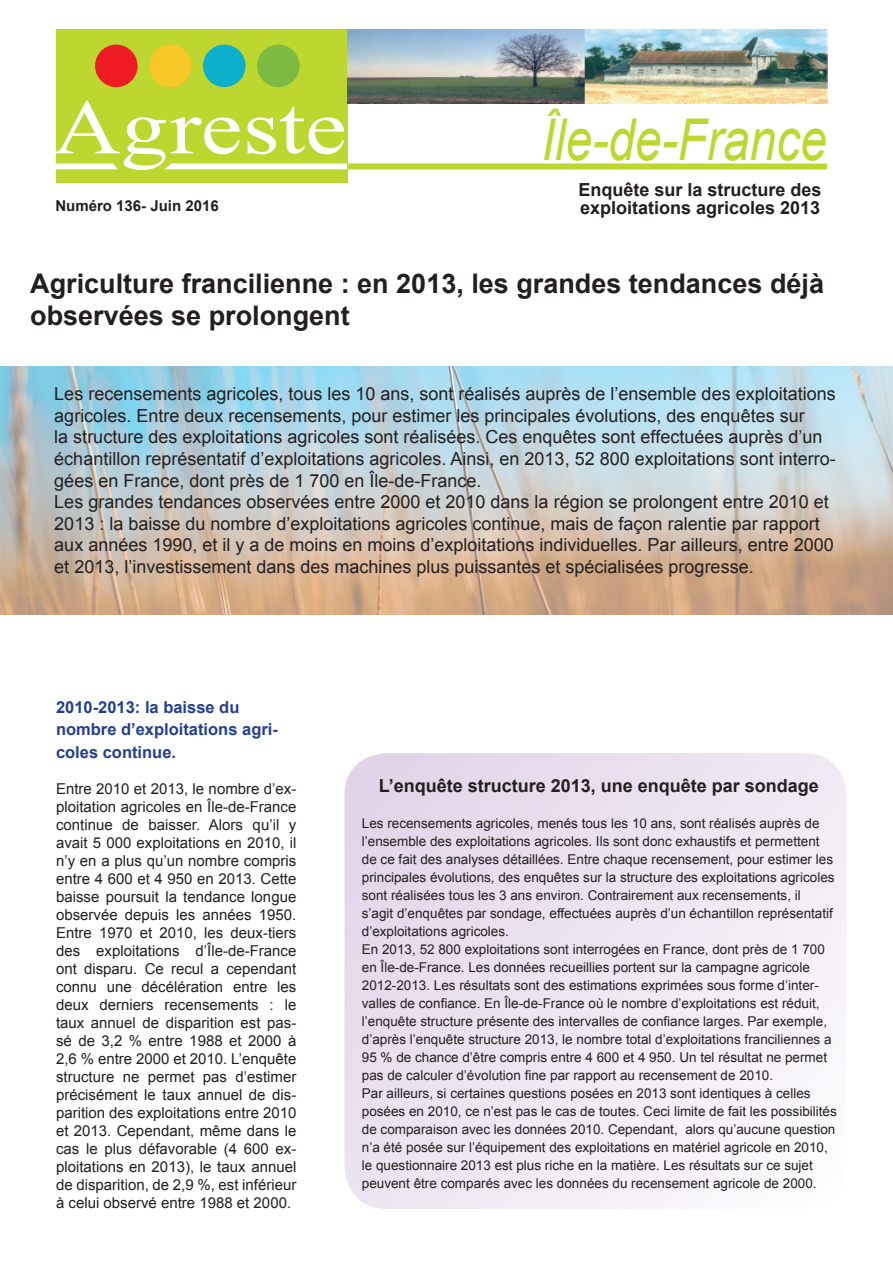
<style>
.page{position:relative;width:893px;height:1263px;background:#fff}
.page>*{position:absolute;margin:0;border:0;box-sizing:border-box;transform-origin:0 0}
.t1{font:italic 57.6px "Arial";color:#bed630;scale:.83 1}
.t2{font:700 27px/32.4px "Arial";color:#231f20}
.t3{font:18px/21.6px "Arial";color:#231f20}
.t4{font:700 18px/18px "Arial";color:#231f20}
.t5{font:700 16.5px/22.5px "Arial";color:#253f8e}
.t6{font:15px/18px "Arial";color:#231f20;text-align:justify}
.t7{font:700 15px "Arial";color:#231f20}
.t8{font:13.5px/18px "Arial";color:#231f20}
</style>
<div class="page">
<div style="left:344px;top:753px;width:503px;height:456px;background:linear-gradient(to right,#e6daeb,#f7f4f9);border-radius:43px"></div>
<img style="left:0;top:366px;width:893px;height:248px">
<div style="left:56px;top:30px;width:292px;height:153px;background:#bed630"></div>
<div style="left:337px;top:163px;width:490px;height:6px;background:#bed630"></div>
<svg style="left:56px;top:101px;width:291px;height:69px"></svg>
<img style="left:348px;top:30px;width:479px;height:74px">
<div style="left:149px;top:45px;width:43px;height:42px;background:#f7c728;border-radius:50%"></div>
<div style="left:95px;top:45px;width:43px;height:42px;background:#ee1d23;border-radius:50%"></div>
<div style="left:203px;top:45px;width:43px;height:42px;background:#0cb0cb;border-radius:50%"></div>
<div style="left:257px;top:45px;width:43px;height:42px;background:#7dba42;border-radius:50%"></div>
<p class="t7" style="left:55px;top:196px;width:165px">Numéro 136- Juin 2016</p>
<h1 class="t1" style="left:541px;top:102px;width:345px">Île-de-France</h1>
<h3 class="t4" style="left:578px;top:181px;width:245px">Enquête sur la structure des exploitations agricoles 2013</h3>
<h2 class="t2" style="left:30px;top:268px;width:795px">Agriculture francilienne : en 2013, les grandes tendances déjà observées se prolongent</h2>
<p class="t3" style="left:54px;top:383px;width:783px">Les recensements agricoles, tous les 10 ans, sont réalisés auprès de l’ensemble des exploitations agricoles. Entre deux recensements, pour estimer les principales évolutions, des enquêtes sur<br>la structure des exploitations agricoles sont réalisées. Ces enquêtes sont effectuées auprès d’un échantillon représentatif d’exploitations agricoles. Ainsi, en 2013, 52 800 exploitations sont interro&shy;gées en France, dont près de 1 700 en Île-de-France.<br>Les grandes tendances observées entre 2000 et 2010 dans la région se prolongent entre 2010 et 2013 : la baisse du nombre d’exploitations agricoles continue, mais de façon ralentie par rapport aux années 1990, et il y a de moins en moins d’exploitations individuelles. Par ailleurs, entre 2000 et 2013, l’investissement dans des machines plus puissantes et spécialisées progresse.</p>
<p class="t5" style="left:56px;top:696px;width:223px">2010-2013: la baisse du nombre d’exploitations agri&shy;coles continue.</p>
<p class="t6" style="left:56px;top:780px;width:242px">Entre 2010 et 2013, le nombre d’ex&shy;ploitation agricoles en Île-de-France continue de baisser. Alors qu’il y avait 5 000 exploitations en 2010, il n’y en a plus qu’un nombre compris entre 4 600 et 4 950 en 2013. Cette baisse poursuit la tendance longue observée depuis les années 1950.<br>Entre 1970 et 2010, les deux-tiers des exploitations d’Île-de-France ont disparu. Ce recul a cependant connu une décélération entre les deux derniers recensements : le taux annuel de disparition est pas&shy;sé de 3,2 % entre 1988 et 2000 à 2,6 % entre 2000 et 2010. L’enquête structure ne permet pas d’estimer précisément le taux annuel de dis&shy;parition des exploitations entre 2010 et 2013. Cependant, même dans le cas le plus défavorable (4 600 ex&shy;ploitations en 2013), le taux annuel de disparition, de 2,9 %, est inférieur à celui observé entre 1988 et 2000.</p>
<h3 class="t4" style="left:379px;top:777px;width:442px">L’enquête structure 2013, une enquête par sondage</h3>
<p class="t8" style="left:362px;top:814px;width:476px">Les recensements agricoles, menés tous les 10 ans, sont réalisés auprès de l’ensemble des exploitations agricoles. Ils sont donc exhaustifs et permettent de ce fait des analyses détaillées. Entre chaque recensement, pour estimer les principales évolutions, des enquêtes sur la structure des exploitations agricoles sont réalisées tous les 3 ans environ. Contrairement aux recensements, il<br>s’agit d’enquêtes par sondage, effectuées auprès d’un échantillon représentatif d’exploitations agricoles.<br>En 2013, 52 800 exploitations sont interrogées en France, dont près de 1 700 en Île-de-France. Les données recueillies portent sur la campagne agricole 2012-2013. Les résultats sont des estimations exprimées sous forme d’inter&shy;valles de confiance. En Île-de-France où le nombre d’exploitations est réduit, l’enquête structure présente des intervalles de confiance larges. Par exemple, d’après l’enquête structure 2013, le nombre total d’exploitations franciliennes a 95 % de chance d’être compris entre 4 600 et 4 950. Un tel résultat ne permet pas de calculer d’évolution fine par rapport au recensement de 2010.<br>Par ailleurs, si certaines questions posées en 2013 sont identiques à celles posées en 2010, ce n’est pas le cas de toutes. Ceci limite de fait les possibilités de comparaison avec les données 2010. Cependant, alors qu’aucune question n’a été posée sur l’équipement des exploitations en matériel agricole en 2010, le questionnaire 2013 est plus riche en la matière. Les résultats sur ce sujet peuvent être comparés avec les données du recensement agricole de 2000.</p>
</div>
